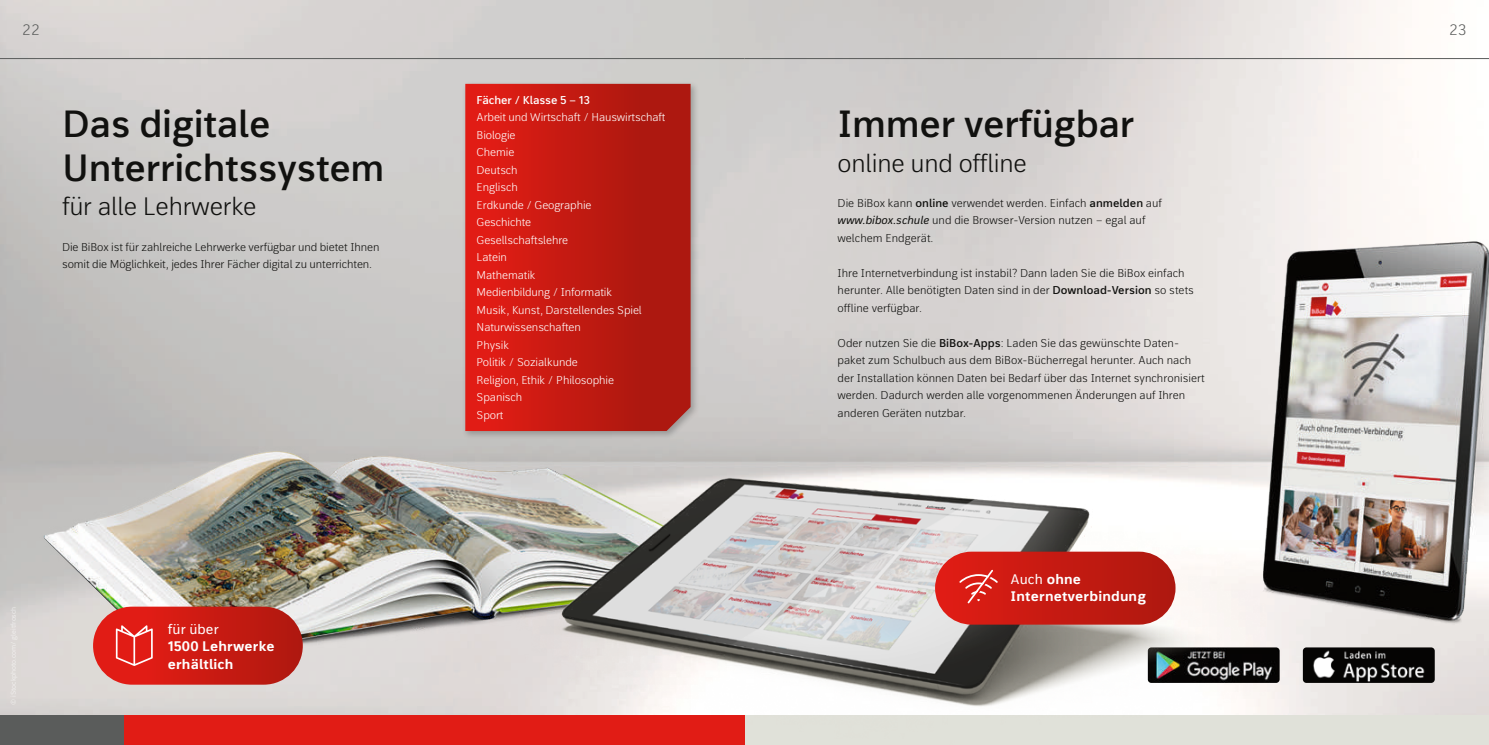
<style>
.page{position:relative;width:1489px;height:745px;background:#fff}
.page>*{position:absolute;margin:0;border:0;box-sizing:border-box;transform-origin:0 0}
.t1{font:600 37.5px/43.8px "bs Thomas Sans 1";letter-spacing:-.01em;color:#11110f}
.t2{font:300 25px "bs Thomas Sans 1";letter-spacing:-.01em;color:#11110f}
.t3{font:300 15px "bs Thomas Sans 1";color:#5a5c5b}
.t4{font:700 13.75px/17.5px "bs Thomas Sans 1";letter-spacing:.01em;color:#fff}
.t5{font:13.75px "bs Thomas Sans 1";letter-spacing:.01em;color:#fff}
.t6{font:300 11.25px/17.5px "bs Thomas Sans 1";color:#11110f}
.t7{font:300 11.25px/17.5px "bs Thomas Sans 1";letter-spacing:-.01em;color:#fff}
.t8{font:600 11.25px "bs Thomas Sans 1";letter-spacing:-.01em;color:#fff}
.s1{font-weight:600}
.s2{font-weight:400;font-style:italic}
.s3{font-weight:400}
</style>
<div class="page">
<img style="left:0;top:0;width:1488px;height:715px">
<img style="left:1181px;top:232px;width:307px;height:403px">
<div style="left:462px;top:80px;width:237px;height:359px;background:#11110f;opacity:.25"></div>
<svg style="left:465px;top:84px;width:225px;height:277px;background:#c31a12"></svg>
<img style="left:1302px;top:647px;width:132px;height:35px">
<img style="left:1265px;top:647px;width:14px;height:35px">
<hr style="left:0;top:58px;width:744px;height:1px;background:#5a5c5b">
<div style="left:0;top:715px;width:124px;height:29px;background:#5a5c5b"></div>
<div style="left:744px;top:715px;width:744px;height:29px;background:#e0e1d9"></div>
<div style="left:124px;top:715px;width:620px;height:29px;background:#e11c15"></div>
<hr style="left:744px;top:58px;width:744px;height:1px;background:#5a5c5b">
<img style="left:0;top:361px;width:487px;height:348px">
<img style="left:44px;top:433px;width:443px;height:227px">
<img style="left:487px;top:344px;width:778px;height:400px">
<svg style="left:93px;top:606px;width:210px;height:78px;background:#cf2f27"></svg>
<svg style="left:935px;top:551px;width:240px;height:73px;background:#c92b23"></svg>
<h3 class="t3" style="left:22px;top:20px;width:19px">22</h3>
<h3 class="t3" style="left:1448px;top:20px;width:19px">23</h3>
<h1 class="t1" style="left:62px;top:105px;width:324px">Das digitale<br>Unterrichtssystem</h1>
<h2 class="t2" style="left:62px;top:191px;width:196px">für alle Lehrwerke</h2>
<p class="t6" style="left:62px;top:238px;width:319px">Die BiBox ist für zahlreiche Lehrwerke verfügbar und bietet Ihnen somit die Möglichkeit, jedes Ihrer Fächer digital zu unterrichten.</p>
<p class="t5" style="left:168px;top:620px;width:52px">für über</p>
<p class="t4" style="left:168px;top:638px;width:108px">1500 Lehrwerke erhältlich</p>
<p class="t8" style="left:476px;top:92px;width:115px">Fächer / Klasse 5 – 13</p>
<p class="t7" style="left:476px;top:109px;width:190px">Arbeit und Wirtschaft / Hauswirtschaft<br>Biologie<br>Chemie<br>Deutsch<br>Englisch<br>Erdkunde / Geographie<br>Geschichte<br>Gesellschaftslehre<br>Latein<br>Mathematik<br>Medienbildung / Informatik<br>Musik, Kunst, Darstellendes Spiel<br>Naturwissenschaften<br>Physik<br>Politik / Sozialkunde<br>Religion, Ethik / Philosophie<br>Spanisch<br>Sport</p>
<h1 class="t1" style="left:837px;top:105px;width:298px">Immer verfügbar</h1>
<h2 class="t2" style="left:837px;top:147px;width:191px">online und offline</h2>
<p class="t6" style="left:837px;top:195px;width:326px">Die BiBox kann <span class="s1">online</span> verwendet werden. Einfach <span class="s1">anmelden</span> auf <span class="s2">www.bibox.schule</span> und die Browser-Version nutzen – egal auf welchem Endgerät.</p>
<p class="t6" style="left:837px;top:265px;width:358px">Ihre Internetverbindung ist instabil? Dann laden Sie die BiBox einfach herunter. Alle benötigten Daten sind in der <span class="s1">Download-Version</span> so stets offline verfügbar.</p>
<p class="t6" style="left:837px;top:335px;width:369px">Oder nutzen Sie die <span class="s1">BiBox-Apps</span>: Laden Sie das gewünschte Daten&shy;paket zum Schulbuch aus dem BiBox-Bücherregal herunter. Auch nach der Installation können Daten bei Bedarf über das Internet synchronisiert werden. Dadurch werden alle vorgenommenen Änderungen auf Ihren anderen Geräten nutzbar.</p>
<p class="t4" style="left:1010px;top:571px;width:137px"><span class="s3">Auch</span> ohne<br>Internetverbindung</p>
</div>
